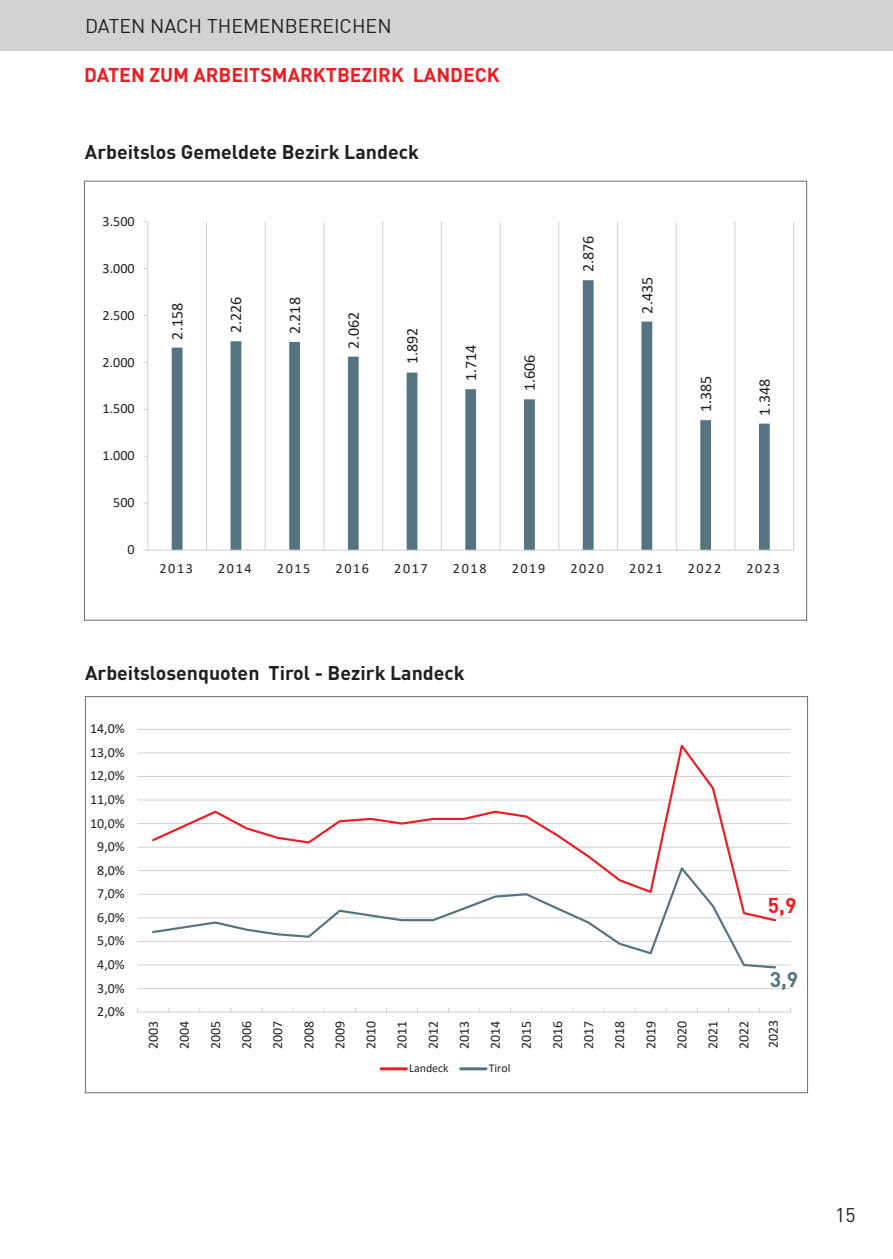
<style>
.page{position:relative;width:893px;height:1259px;background:#fff}
.page>*{position:absolute;margin:0;border:0;box-sizing:border-box;transform-origin:0 0}
.t1{font:700 21px "DIN";color:#557482}
.t2{font:700 21px "DIN";color:#ee1d23}
.t3{font:700 19.5px "DIN";color:#231f20}
.t4{font:700 19.5px "DIN";color:#ee1d23}
.t5{font:19.5px "DIN";color:#231f20}
.t6{font:16.2px "Calibri";color:#231f20}
.t7{font:14.1px "Calibri";letter-spacing:.115em;color:#231f20}
.t8{font:13.8px/29.4px "Calibri";color:#231f20}
.t9{font:12px "Calibri";color:#231f20}
</style>
<div class="page">
<div style="left:0;top:0;width:893px;height:51px;background:#d1d2d4"></div>
<hr style="left:138px;top:988px;width:653px;height:1px;background:#cfd1d0">
<hr style="left:138px;top:964px;width:653px;height:1px;background:#cfd1d0">
<hr style="left:138px;top:941px;width:653px;height:1px;background:#cfd1d0">
<hr style="left:138px;top:917px;width:653px;height:1px;background:#cfd1d0">
<hr style="left:138px;top:893px;width:653px;height:1px;background:#cfd1d0">
<hr style="left:138px;top:870px;width:653px;height:1px;background:#cfd1d0">
<hr style="left:138px;top:846px;width:653px;height:1px;background:#cfd1d0">
<hr style="left:138px;top:823px;width:653px;height:1px;background:#cfd1d0">
<hr style="left:138px;top:799px;width:653px;height:1px;background:#cfd1d0">
<hr style="left:138px;top:776px;width:653px;height:1px;background:#cfd1d0">
<hr style="left:138px;top:752px;width:653px;height:1px;background:#cfd1d0">
<hr style="left:138px;top:729px;width:653px;height:1px;background:#cfd1d0">
<hr style="left:138px;top:1011px;width:653px;height:1px;background:#cfd1d0">
<svg style="left:150px;top:744px;width:628px;height:175px"></svg>
<svg style="left:151px;top:864px;width:626px;height:105px"></svg>
<hr style="left:381px;top:1067px;width:25px;height:3px;background:#ee1d23">
<hr style="left:461px;top:1067px;width:25px;height:3px;background:#557482">
<hr style="left:206px;top:222px;width:1px;height:328px;background:#cfd1d0">
<hr style="left:265px;top:222px;width:1px;height:328px;background:#cfd1d0">
<hr style="left:323px;top:222px;width:1px;height:328px;background:#cfd1d0">
<hr style="left:382px;top:222px;width:1px;height:328px;background:#cfd1d0">
<hr style="left:441px;top:222px;width:1px;height:328px;background:#cfd1d0">
<hr style="left:500px;top:222px;width:1px;height:328px;background:#cfd1d0">
<hr style="left:558px;top:222px;width:1px;height:328px;background:#cfd1d0">
<hr style="left:617px;top:222px;width:1px;height:328px;background:#cfd1d0">
<hr style="left:676px;top:222px;width:1px;height:328px;background:#cfd1d0">
<hr style="left:734px;top:222px;width:1px;height:328px;background:#cfd1d0">
<hr style="left:793px;top:222px;width:1px;height:328px;background:#cfd1d0">
<svg style="left:172px;top:280px;width:598px;height:269px"></svg>
<hr style="left:147px;top:222px;width:1px;height:328px;background:#cfd1d0">
<hr style="left:148px;top:549px;width:646px;height:1px;background:#cfd1d0">
<h2 class="t5" style="left:85px;top:14px;width:308px">DATEN NACH THEMENBEREICHEN</h2>
<h2 class="t4" style="left:84px;top:62px;width:417px">DATEN ZUM ARBEITSMARKTBEZIRK LANDECK</h2>
<h2 class="t3" style="left:85px;top:139px;width:335px">Arbeitslos Gemeldete Bezirk Landeck</h2>
<p class="t7" style="left:103px;top:211px;width:34px">3.500</p>
<p class="t7" style="left:103px;top:258px;width:34px">3.000</p>
<p class="t7" style="left:103px;top:305px;width:34px">2.500</p>
<p class="t7" style="left:103px;top:352px;width:34px">2.000</p>
<p class="t7" style="left:103px;top:399px;width:34px">1.500</p>
<p class="t7" style="left:103px;top:446px;width:34px">1.000</p>
<p class="t7" style="left:113px;top:493px;width:23px">500</p>
<p class="t7" style="left:128px;top:540px;width:9px">0</p>
<p class="t6" style="left:166px;top:339px;width:38px;rotate:-90deg">2.158</p>
<p class="t6" style="left:225px;top:333px;width:38px;rotate:-90deg">2.226</p>
<p class="t6" style="left:283px;top:334px;width:38px;rotate:-90deg">2.218</p>
<p class="t6" style="left:342px;top:348px;width:38px;rotate:-90deg">2.062</p>
<p class="t6" style="left:401px;top:364px;width:38px;rotate:-90deg">1.892</p>
<p class="t6" style="left:460px;top:381px;width:38px;rotate:-90deg">1.714</p>
<p class="t6" style="left:518px;top:391px;width:38px;rotate:-90deg">1.606</p>
<p class="t6" style="left:577px;top:272px;width:38px;rotate:-90deg">2.876</p>
<p class="t6" style="left:636px;top:313px;width:38px;rotate:-90deg">2.435</p>
<p class="t6" style="left:694px;top:412px;width:38px;rotate:-90deg">1.385</p>
<p class="t6" style="left:753px;top:415px;width:38px;rotate:-90deg">1.348</p>
<p class="t7" style="left:160px;top:558px;width:35px">2013</p>
<p class="t7" style="left:218px;top:558px;width:35px">2014</p>
<p class="t7" style="left:277px;top:558px;width:35px">2015</p>
<p class="t7" style="left:336px;top:558px;width:35px">2016</p>
<p class="t7" style="left:394px;top:558px;width:35px">2017</p>
<p class="t7" style="left:453px;top:558px;width:35px">2018</p>
<p class="t7" style="left:512px;top:558px;width:35px">2019</p>
<p class="t7" style="left:570px;top:558px;width:35px">2020</p>
<p class="t7" style="left:629px;top:558px;width:35px">2021</p>
<p class="t7" style="left:688px;top:558px;width:35px">2022</p>
<p class="t7" style="left:746px;top:558px;width:35px">2023</p>
<h2 class="t3" style="left:85px;top:660px;width:381px">Arbeitslosenquoten Tirol - Bezirk Landeck</h2>
<p class="t8" style="left:90px;top:714px;width:36px">14,0%</p>
<p class="t8" style="left:90px;top:737px;width:36px">13,0%</p>
<p class="t8" style="left:90px;top:761px;width:36px">12,0%</p>
<p class="t8" style="left:90px;top:784px;width:36px">11,0%</p>
<p class="t8" style="left:90px;top:808px;width:36px">10,0%</p>
<p class="t8" style="left:97px;top:831px;width:29px">9,0%</p>
<p class="t8" style="left:97px;top:855px;width:29px">8,0%</p>
<p class="t8" style="left:97px;top:878px;width:29px">7,0%</p>
<p class="t8" style="left:97px;top:902px;width:29px">6,0%</p>
<p class="t8" style="left:97px;top:926px;width:29px">5,0%</p>
<p class="t8" style="left:97px;top:949px;width:29px">4,0%</p>
<p class="t8" style="left:97px;top:973px;width:29px">3,0%</p>
<p class="t8" style="left:97px;top:996px;width:29px">2,0%</p>
<h1 class="t2" style="left:768px;top:891px;width:30px">5,9</h1>
<h1 class="t1" style="left:770px;top:966px;width:30px">3,9</h1>
<p class="t8" style="left:138px;top:1049px;width:30px;rotate:-90deg">2003</p>
<p class="t8" style="left:169px;top:1049px;width:30px;rotate:-90deg">2004</p>
<p class="t8" style="left:200px;top:1049px;width:30px;rotate:-90deg">2005</p>
<p class="t8" style="left:232px;top:1049px;width:30px;rotate:-90deg">2006</p>
<p class="t8" style="left:263px;top:1049px;width:30px;rotate:-90deg">2007</p>
<p class="t8" style="left:294px;top:1049px;width:30px;rotate:-90deg">2008</p>
<p class="t8" style="left:325px;top:1049px;width:30px;rotate:-90deg">2009</p>
<p class="t8" style="left:356px;top:1049px;width:30px;rotate:-90deg">2010</p>
<p class="t8" style="left:387px;top:1049px;width:30px;rotate:-90deg">2011</p>
<p class="t8" style="left:418px;top:1049px;width:30px;rotate:-90deg">2012</p>
<p class="t8" style="left:449px;top:1049px;width:30px;rotate:-90deg">2013</p>
<p class="t8" style="left:480px;top:1049px;width:30px;rotate:-90deg">2014</p>
<p class="t8" style="left:511px;top:1049px;width:30px;rotate:-90deg">2015</p>
<p class="t8" style="left:542px;top:1049px;width:30px;rotate:-90deg">2016</p>
<p class="t8" style="left:574px;top:1049px;width:30px;rotate:-90deg">2017</p>
<p class="t8" style="left:605px;top:1049px;width:30px;rotate:-90deg">2018</p>
<p class="t8" style="left:636px;top:1049px;width:30px;rotate:-90deg">2019</p>
<p class="t8" style="left:667px;top:1049px;width:30px;rotate:-90deg">2020</p>
<p class="t8" style="left:698px;top:1049px;width:30px;rotate:-90deg">2021</p>
<p class="t8" style="left:729px;top:1049px;width:30px;rotate:-90deg">2022<br>2023</p>
<p class="t9" style="left:409px;top:1060px;width:41px">Landeck</p>
<p class="t9" style="left:489px;top:1060px;width:23px">Tirol</p>
<h2 class="t5" style="left:835px;top:1203px;width:22px">15</h2>
</div>
